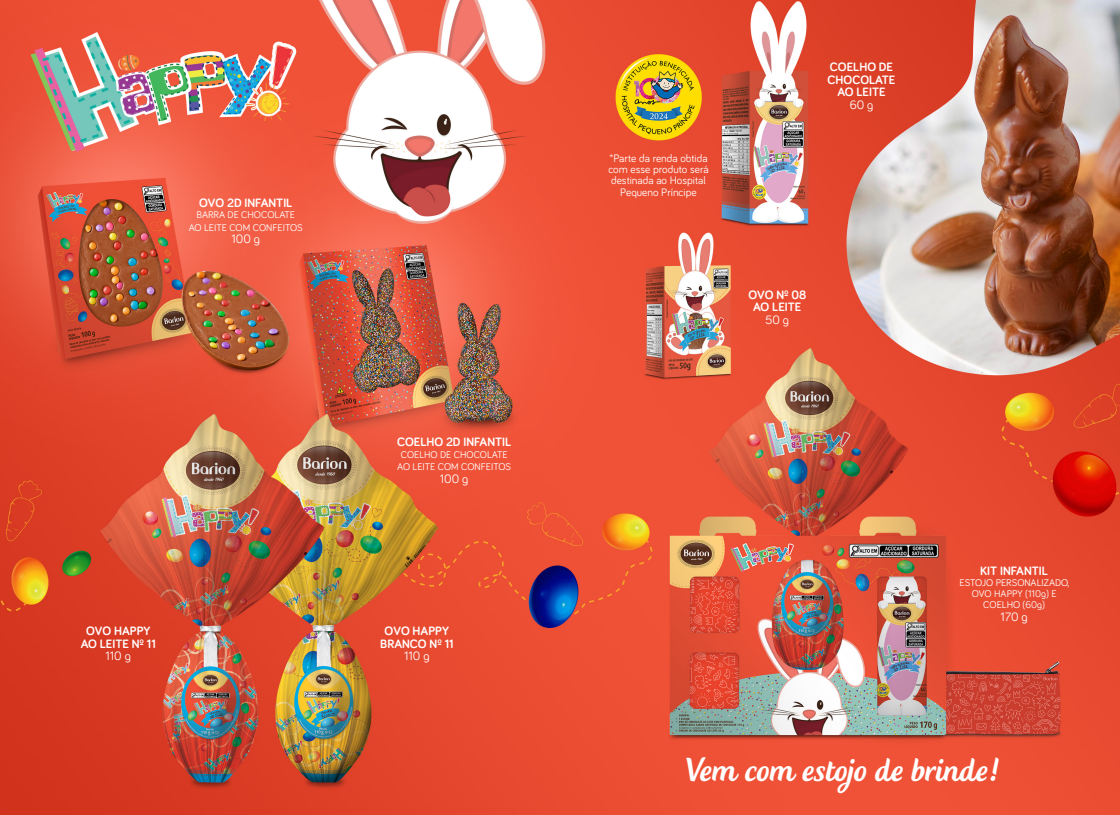
<style>
.page{position:relative;width:1120px;height:815px;background:#fff}
.page>*{position:absolute;margin:0;border:0;box-sizing:border-box;transform-origin:0 0}
.t1{font:43.75px "Creamy Script";color:#fff}
.t2{font:700 12.5px/12.5px "Bariol";color:#fff;text-align:center}
.t3{font:12.5px "Bariol";color:#fff}
.t4{font:11.25px/11.2px "Bariol";color:#fff;text-align:center}
.t5{font:10px/12.5px "Bariol";color:#fff;text-align:center}
</style>
<div class="page">
<img style="left:0;top:0;width:1120px;height:815px">
<p class="t2" style="left:199px;top:196px;width:95px">OVO 2D INFANTIL</p>
<p class="t5" style="left:189px;top:208px;width:116px">BARRA DE CHOCOLATE<br>AO LEITE COM CONFEITOS</p>
<p class="t3" style="left:231px;top:231px;width:30px">100 g</p>
<p class="t2" style="left:81px;top:624px;width:77px">OVO HAPPY<br>AO LEITE Nº 11</p>
<p class="t3" style="left:106px;top:647px;width:27px">110 g</p>
<p class="t2" style="left:397px;top:435px;width:116px">COELHO 2D INFANTIL</p>
<p class="t5" style="left:397px;top:447px;width:116px">COELHO DE CHOCOLATE<br>AO LEITE COM CONFEITOS</p>
<p class="t3" style="left:440px;top:470px;width:30px">100 g</p>
<p class="t2" style="left:380px;top:624px;width:75px">OVO HAPPY<br>BRANCO Nº 11</p>
<p class="t3" style="left:404px;top:647px;width:27px">110 g</p>
<p class="t4" style="left:608px;top:152px;width:102px">*Parte da renda obtida com esse produto será destinada ao Hospital<br>Pequeno Príncipe</p>
<p class="t2" style="left:827px;top:60px;width:69px">COELHO DE<br>CHOCOLATE<br>AO LEITE</p>
<p class="t3" style="left:849px;top:96px;width:25px">60 g</p>
<p class="t2" style="left:748px;top:288px;width:59px">OVO Nº 08<br>AO LEITE</p>
<p class="t3" style="left:765px;top:311px;width:25px">50 g</p>
<p class="t2" style="left:980px;top:564px;width:69px">KIT INFANTIL</p>
<p class="t5" style="left:959px;top:576px;width:111px;line-height:11.2px">ESTOJO PERSONALIZADO,<br>OVO HAPPY (110g) E<br>COELHO (60g)</p>
<p class="t3" style="left:1000px;top:608px;width:29px">170 g</p>
<h1 class="t1" style="left:685px;top:750px;width:314px">Vem com estojo de brinde!</h1>
</div>
